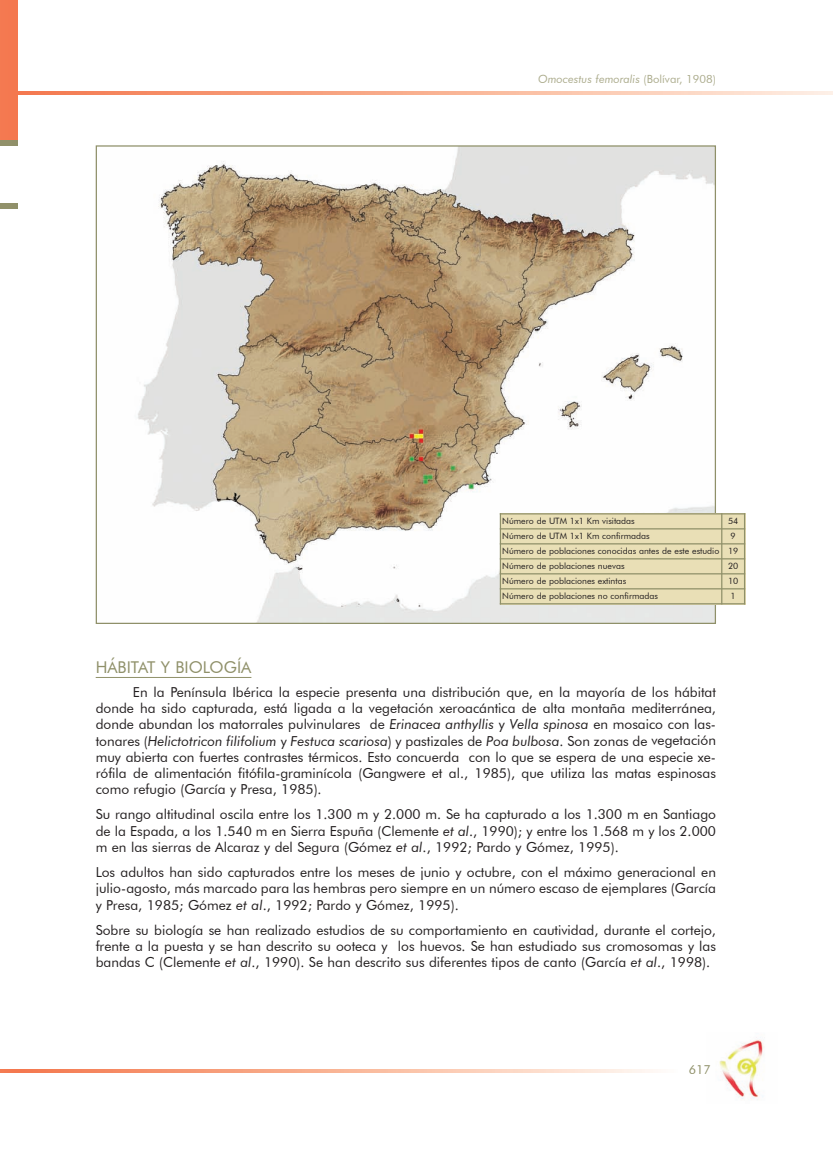
<style>
.page{position:relative;width:833px;height:1170px;background:#fff}
.page>*{position:absolute;margin:0;border:0;box-sizing:border-box;transform-origin:0 0}
.t1{font:16.25px "Futura BT";color:#8f9069}
.t2{font:13.75px/16.2px "Futura BT";color:#231f20;text-align:justify}
.t3{font:12.5px "Futura BT";color:#8f9069}
.t4{font:italic 11.25px "Futura BT";color:#acac8d}
.t5{font:8.75px/15px "Futura BT";color:#231f20}
.s1{font-style:normal}
.s2{font-style:italic}
</style>
<div class="page">
<img style="left:719px;top:1037px;width:45px;height:63px">
<hr style="left:96px;top:677px;width:155px;height:1px;background:#8f9069">
<svg style="left:18px;top:91px;width:815px;height:4px;background:#f8b294"></svg>
<svg style="left:18px;top:1069px;width:637px;height:3px;background:#f9b599"></svg>
<hr style="left:0;top:1069px;width:18px;height:3px;background:#f47950">
<div style="left:0;top:0;width:17px;height:143px;background:#f47850"></div>
<div style="left:0;top:203px;width:17px;height:5px;background:#91916a"></div>
<div style="left:0;top:140px;width:17px;height:5px;background:#91916a"></div>
<img style="left:138px;top:147px;width:576px;height:475px">
<div style="left:500px;top:513px;width:222px;height:16px;background:#e9dfb6"></div>
<div style="left:722px;top:513px;width:23px;height:16px;background:#e9dfb6"></div>
<div style="left:500px;top:529px;width:222px;height:15px;background:#e9dfb6"></div>
<div style="left:722px;top:529px;width:23px;height:15px;background:#e9dfb6"></div>
<div style="left:500px;top:544px;width:222px;height:15px;background:#e9dfb6"></div>
<div style="left:722px;top:544px;width:23px;height:15px;background:#e9dfb6"></div>
<div style="left:500px;top:559px;width:222px;height:14px;background:#e9dfb6"></div>
<div style="left:722px;top:559px;width:23px;height:14px;background:#e9dfb6"></div>
<div style="left:500px;top:573px;width:222px;height:15px;background:#e9dfb6"></div>
<div style="left:722px;top:573px;width:23px;height:15px;background:#e9dfb6"></div>
<div style="left:500px;top:588px;width:222px;height:16px;background:#e9dfb6"></div>
<div style="left:722px;top:588px;width:23px;height:16px;background:#e9dfb6"></div>
<hr style="left:500px;top:513px;width:1px;height:91px;background:#8f9069">
<hr style="left:721px;top:513px;width:1px;height:91px;background:#8f9069">
<hr style="left:744px;top:513px;width:1px;height:91px;background:#8f9069">
<hr style="left:500px;top:513px;width:245px;height:1px;background:#8f9069">
<hr style="left:500px;top:528px;width:245px;height:1px;background:#8f9069">
<hr style="left:500px;top:543px;width:245px;height:1px;background:#8f9069">
<hr style="left:500px;top:558px;width:245px;height:1px;background:#8f9069">
<hr style="left:500px;top:573px;width:245px;height:1px;background:#8f9069">
<hr style="left:500px;top:588px;width:245px;height:1px;background:#8f9069">
<hr style="left:500px;top:603px;width:245px;height:1px;background:#8f9069">
<p class="t4" style="left:538px;top:72px;width:179px">Omocestus femoralis <span class="s1">(Bolívar, 1908)</span></p>
<p class="t5" style="left:502px;top:513px;width:134px">Número de UTM 1x1 Km visitadas</p>
<p class="t5" style="left:728px;top:513px;width:12px">54</p>
<p class="t5" style="left:502px;top:528px;width:149px">Número de UTM 1x1 Km confirmadas</p>
<p class="t5" style="left:502px;top:528px;width:237px;text-indent:228px">9<br>Número de poblaciones conocidas antes de este estudio 19<br>Número de poblaciones nuevas</p>
<p class="t5" style="left:728px;top:558px;width:12px">20</p>
<p class="t5" style="left:502px;top:573px;width:125px">Número de poblaciones extintas</p>
<p class="t5" style="left:728px;top:573px;width:12px">10</p>
<p class="t5" style="left:502px;top:588px;width:157px">Número de poblaciones no confirmadas</p>
<p class="t5" style="left:730px;top:588px;width:7px">1</p>
<p class="t1" style="left:96px;top:657px;width:157px">HÁBITAT y BIOLOGíA</p>
<p class="t2" style="left:96px;top:683px;width:622px;text-indent:37px">En la Península Ibérica la especie presenta una distribución que, en la mayoría de los hábitat donde ha sido capturada, está ligada a la vegetación xeroacántica de alta montaña mediterránea, donde abundan los matorrales pulvinulares de <span class="s2">Erinacea anthyllis</span> y <span class="s2">Vella spinosa</span> en mosaico con las&shy;tonares (<span class="s2">Helictotricon filifolium</span> y <span class="s2">Festuca scariosa</span>) y pastizales de <span class="s2">Poa bulbosa</span>. son zonas de vegetación muy abierta con fuertes contrastes térmicos. Esto concuerda con lo que se espera de una especie xe&shy;rófila de alimentación fitófila-graminícola (Gangwere et al., 1985), que utiliza las matas espinosas como refugio (García y Presa, 1985).</p>
<p class="t2" style="left:96px;top:806px;width:622px">su rango altitudinal oscila entre los 1.300 m y 2.000 m. se ha capturado a los 1.300 m en santiago de la Espada, a los 1.540 m en sierra Espuña (Clemente <span class="s2">et al</span>., 1990); y entre los 1.568 m y los 2.000 m en las sierras de Alcaraz y del segura (Gómez <span class="s2">et al</span>., 1992; Pardo y Gómez, 1995).</p>
<p class="t2" style="left:96px;top:863px;width:622px">Los adultos han sido capturados entre los meses de junio y octubre, con el máximo generacional en julio-agosto, más marcado para las hembras pero siempre en un número escaso de ejemplares (García y Presa, 1985; Gómez <span class="s2">et al</span>., 1992; Pardo y Gómez, 1995).</p>
<p class="t2" style="left:96px;top:921px;width:622px">sobre su biología se han realizado estudios de su comportamiento en cautividad, durante el cortejo, frente a la puesta y se han descrito su ooteca y los huevos. se han estudiado sus cromosomas y las bandas C (Clemente <span class="s2">et al</span>., 1990). se han descrito sus diferentes tipos de canto (García <span class="s2">et al</span>., 1998).</p>
<p class="t3" style="left:689px;top:1062px;width:24px">617</p>
</div>
